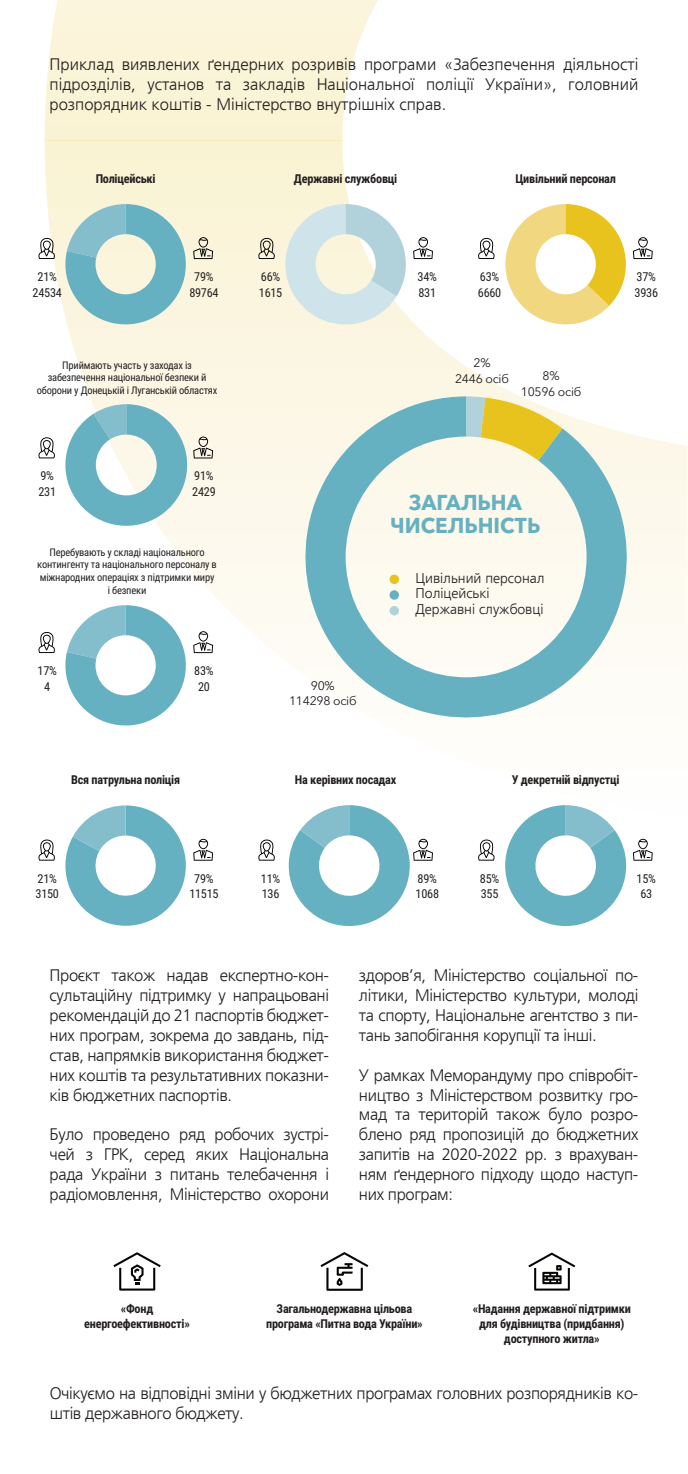
<style>
.page{position:relative;width:688px;height:1474px;background:#fff}
.page>*{position:absolute;margin:0;border:0;box-sizing:border-box;transform-origin:0 0}
.t1{font:700 21.35px "Avenir Next Cyr";color:#66b1c1}
.t2{font:300 16.62px/19.9px "Frutiger LTCYR";letter-spacing:-.02em;color:#231f20;text-align:justify}
.t3{font:300 14px "Frutiger LTCYR";color:#231f20}
.t4{font:700 12.25px/14.7px "Roboto Condensed";letter-spacing:-.02em;color:#231f20;text-align:center}
.t5{font:12.25px "Roboto Condensed";letter-spacing:-.02em;color:#231f20}
.t6{font:12.25px "Avenir Next Cyr";letter-spacing:-.02em;color:#231f20}
.t7{font:10.5px/12.6px "Roboto Condensed";letter-spacing:-.02em;color:#231f20;text-align:center}
</style>
<div class="page">
<svg style="left:45px;top:0;width:333px;height:140px;background:#faf4db"></svg>
<svg style="left:45px;top:140px;width:642px;height:524px"></svg>
<svg style="left:284px;top:396px;width:363px;height:322px;fill:#fcf8eb"></svg>
<svg style="left:285px;top:204px;width:147px;height:120px"></svg>
<svg style="left:257px;top:238px;width:18px;height:21px"></svg>
<svg style="left:258px;top:839px;width:17px;height:21px"></svg>
<svg style="left:505px;top:204px;width:147px;height:120px"></svg>
<svg style="left:477px;top:238px;width:17px;height:21px"></svg>
<svg style="left:633px;top:838px;width:19px;height:22px"></svg>
<svg style="left:478px;top:839px;width:16px;height:21px"></svg>
<svg style="left:38px;top:204px;width:175px;height:126px;background:#c1dad4"></svg>
<svg style="left:193px;top:838px;width:20px;height:22px"></svg>
<svg style="left:38px;top:839px;width:17px;height:21px"></svg>
<svg style="left:38px;top:605px;width:175px;height:121px"></svg>
<svg style="left:320px;top:1252px;width:48px;height:38px"></svg>
<svg style="left:113px;top:1252px;width:48px;height:38px"></svg>
<svg style="left:528px;top:1252px;width:47px;height:38px"></svg>
<svg style="left:505px;top:805px;width:120px;height:121px"></svg>
<svg style="left:288px;top:805px;width:144px;height:121px"></svg>
<svg style="left:38px;top:404px;width:175px;height:130px"></svg>
<svg style="left:65px;top:805px;width:121px;height:120px"></svg>
<p class="t2" style="left:50px;top:55px;width:589px">Приклад виявлених ґендерних розривів програми «Забезпечення діяльності підрозділів, установ та закладів Національної поліції України», головний розпорядник коштів - Міністерство внутрішніх справ.</p>
<p class="t4" style="left:96px;top:170px;width:61px">Поліцейські</p>
<p class="t5" style="left:38px;top:268px;width:21px">21%</p>
<p class="t5" style="left:33px;top:284px;width:31px">24534</p>
<p class="t5" style="left:194px;top:268px;width:21px">79%</p>
<p class="t5" style="left:189px;top:284px;width:31px">89764</p>
<p class="t7" style="left:37px;top:358px;width:182px">Приймають участь у заходах із забезпечення національної безпеки й оборони у Донецькій і Луганській областях</p>
<p class="t5" style="left:40px;top:467px;width:15px">9%</p>
<p class="t5" style="left:38px;top:483px;width:19px">231</p>
<p class="t5" style="left:194px;top:467px;width:21px">91%</p>
<p class="t5" style="left:192px;top:483px;width:25px">2429</p>
<p class="t7" style="left:37px;top:545px;width:181px">Перебувають у складі національного контингенту та національного персоналу в міжнародних операціях з підтримки миру і безпеки</p>
<p class="t5" style="left:38px;top:662px;width:21px">17%</p>
<p class="t5" style="left:44px;top:678px;width:8px">4</p>
<p class="t5" style="left:194px;top:662px;width:21px">83%</p>
<p class="t5" style="left:198px;top:678px;width:13px">20</p>
<p class="t4" style="left:71px;top:772px;width:110px">Вся патрульна поліція</p>
<p class="t5" style="left:38px;top:869px;width:21px">21%</p>
<p class="t5" style="left:36px;top:885px;width:25px">3150</p>
<p class="t5" style="left:194px;top:869px;width:21px">79%</p>
<p class="t5" style="left:189px;top:885px;width:31px">11515</p>
<p class="t4" style="left:294px;top:170px;width:105px">Державні службовці</p>
<p class="t4" style="left:515px;top:170px;width:102px">Цивільний персонал</p>
<p class="t5" style="left:261px;top:268px;width:21px">66%</p>
<p class="t5" style="left:259px;top:284px;width:25px">1615</p>
<p class="t5" style="left:417px;top:268px;width:21px">34%</p>
<p class="t5" style="left:418px;top:284px;width:19px">831</p>
<p class="t5" style="left:479px;top:268px;width:21px">63%</p>
<p class="t5" style="left:477px;top:284px;width:25px">6660</p>
<p class="t6" style="left:473px;top:355px;width:19px">2%</p>
<p class="t6" style="left:454px;top:371px;width:55px">2446 осіб</p>
<p class="t6" style="left:542px;top:369px;width:19px">8%</p>
<p class="t6" style="left:520px;top:384px;width:62px">10596 осіб</p>
<p class="t5" style="left:636px;top:268px;width:21px">37%</p>
<p class="t5" style="left:634px;top:284px;width:25px">3936</p>
<p class="t1" style="left:408px;top:489px;width:114px">ЗАГАЛЬНА</p>
<p class="t1" style="left:390px;top:512px;width:151px">ЧИСЕЛЬНІСТЬ</p>
<p class="t6" style="left:310px;top:678px;width:25px">90%</p>
<p class="t6" style="left:289px;top:693px;width:69px">114298 осіб</p>
<p class="t3" style="left:415px;top:570px;width:130px">Цивільний персонал</p>
<p class="t3" style="left:415px;top:586px;width:75px">Поліцейські</p>
<p class="t3" style="left:415px;top:602px;width:129px">Державні службовці</p>
<p class="t4" style="left:295px;top:772px;width:103px">На керівних посадах</p>
<p class="t4" style="left:511px;top:772px;width:109px">У декретній відпустці</p>
<p class="t5" style="left:261px;top:869px;width:21px">11%</p>
<p class="t5" style="left:261px;top:885px;width:19px">136</p>
<p class="t5" style="left:417px;top:869px;width:21px">89%</p>
<p class="t5" style="left:415px;top:885px;width:25px">1068</p>
<p class="t5" style="left:479px;top:869px;width:21px">85%</p>
<p class="t5" style="left:480px;top:885px;width:19px">355</p>
<p class="t5" style="left:636px;top:869px;width:21px">15%</p>
<p class="t5" style="left:639px;top:885px;width:13px">63</p>
<p class="t2" style="left:50px;top:965px;width:281px">Проєкт також надав експертно-кон&shy;сультаційну підтримку у напрацьовані рекомендацій до 21 паспортів бюджет&shy;них програм, зокрема до завдань, під&shy;став, напрямків використання бюджет&shy;них коштів та результативних показни&shy;ків бюджетних паспортів.</p>
<p class="t2" style="left:50px;top:1125px;width:281px">Було проведено ряд робочих зустрі&shy;чей з ГРК, серед яких Національна рада України з питань телебачення і радіомовлення, Міністерство охорони</p>
<p class="t2" style="left:358px;top:965px;width:281px">здоров’я, Міністерство соціальної по&shy;літики, Міністерство культури, молоді та спорту, Національне агентство з пи&shy;тань запобігання корупції та інші.</p>
<p class="t2" style="left:358px;top:1065px;width:281px">У рамках Меморандуму про співробіт&shy;ництво з Міністерством розвитку гро&shy;мад та територій також було розро&shy;блено ряд пропозицій до бюджетних запитів на 2020-2022 рр. з врахуван&shy;ням ґендерного підходу щодо наступ&shy;них програм:</p>
<p class="t4" style="left:121px;top:1300px;width:34px">«Фонд</p>
<p class="t4" style="left:84px;top:1315px;width:107px">енергоефективності»</p>
<p class="t4" style="left:266px;top:1300px;width:158px">Загальнодержавна цільова програма «Питна вода України»</p>
<p class="t4" style="left:472px;top:1300px;width:159px">«Надання державної підтримки для будівництва (придбання) доступного житла»</p>
<p class="t2" style="left:50px;top:1383px;width:589px">Очікуємо на відповідні зміни у бюджетних програмах головних розпорядників ко&shy;штів державного бюджету.</p>
</div>
